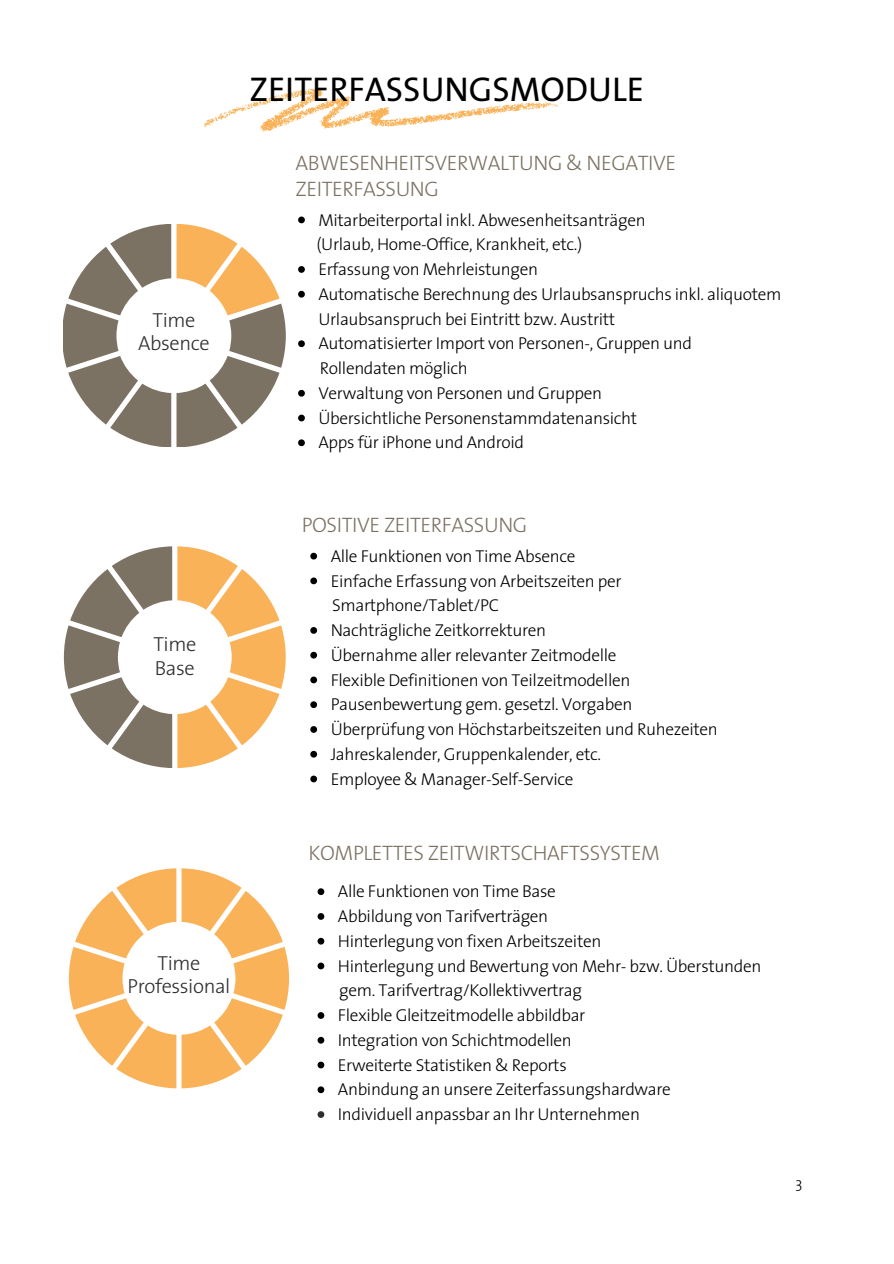
<style>
.page{position:relative;width:894px;height:1264px;background:#fff}
.page>*{position:absolute;margin:0;border:0;box-sizing:border-box;transform-origin:0 0}
.t1{font:34.5px "The Sans";color:#000}
.t2{font:300 21px/25.8px "The Sans";letter-spacing:-.02em;color:#7b7263}
.t3{font:300 20.4px/23.7px "The Sans";letter-spacing:-.02em;color:#2f2f2f;text-align:center}
.t4{font:300 17.25px/24.8px "The Sans";letter-spacing:-.02em;color:#000}
.t5{font:300 15px "The Sans";color:#000}
</style>
<div class="page">
<svg style="left:64px;top:225px;width:221px;height:221px"></svg>
<svg style="left:298px;top:216px;width:7px;height:7px"></svg>
<svg style="left:298px;top:266px;width:7px;height:7px"></svg>
<svg style="left:298px;top:291px;width:7px;height:6px"></svg>
<svg style="left:298px;top:340px;width:7px;height:7px"></svg>
<svg style="left:298px;top:390px;width:7px;height:6px"></svg>
<svg style="left:298px;top:414px;width:7px;height:7px"></svg>
<svg style="left:298px;top:439px;width:7px;height:7px"></svg>
<svg style="left:64px;top:546px;width:221px;height:222px"></svg>
<svg style="left:310px;top:552px;width:7px;height:7px"></svg>
<svg style="left:310px;top:577px;width:7px;height:7px"></svg>
<svg style="left:310px;top:627px;width:7px;height:6px"></svg>
<svg style="left:310px;top:651px;width:7px;height:7px"></svg>
<svg style="left:310px;top:676px;width:7px;height:7px"></svg>
<svg style="left:310px;top:701px;width:7px;height:7px"></svg>
<svg style="left:310px;top:726px;width:7px;height:6px"></svg>
<svg style="left:310px;top:750px;width:7px;height:7px"></svg>
<svg style="left:310px;top:775px;width:7px;height:7px"></svg>
<svg style="left:69px;top:868px;width:220px;height:220px"></svg>
<svg style="left:317px;top:888px;width:7px;height:7px"></svg>
<svg style="left:317px;top:913px;width:7px;height:6px"></svg>
<svg style="left:317px;top:937px;width:7px;height:7px"></svg>
<svg style="left:317px;top:962px;width:7px;height:7px"></svg>
<svg style="left:317px;top:1012px;width:7px;height:6px"></svg>
<svg style="left:317px;top:1036px;width:7px;height:7px"></svg>
<svg style="left:317px;top:1061px;width:7px;height:7px"></svg>
<svg style="left:317px;top:1086px;width:7px;height:7px"></svg>
<svg style="left:317px;top:1111px;width:7px;height:6px"></svg>
<svg style="left:204px;top:88px;width:357px;height:43px"></svg>
<h2 class="t3" style="left:138px;top:307px;width:73px">Time<br>Absence</h2>
<p class="t1" style="left:249px;top:60px;width:396px">ZEITERFASSUNGSMODULE</p>
<p class="t2" style="left:295px;top:150px;width:382px">ABWESENHEITSVERWALTUNG &amp; NEGATIVE<br>ZEITERFASSUNG</p>
<p class="t4" style="left:318px;top:207px;width:328px">Mitarbeiterportal inkl. Abwesenheitsanträgen</p>
<h3 class="t4" style="left:316px;top:231px;width:267px">(Urlaub, Home-Office, Krankheit, etc.)</h3>
<p class="t4" style="left:318px;top:256px;width:221px">Erfassung von Mehrleistungen</p>
<p class="t4" style="left:318px;top:281px;width:464px">Automatische Berechnung des Urlaubsanspruchs inkl. aliquotem<br>Urlaubsanspruch bei Eintritt bzw. Austritt</p>
<p class="t4" style="left:318px;top:330px;width:375px">Automatisierter Import von Personen-, Gruppen und</p>
<p class="t4" style="left:320px;top:355px;width:149px">Rollendaten möglich</p>
<p class="t4" style="left:318px;top:380px;width:285px">Verwaltung von Personen und Gruppen</p>
<p class="t4" style="left:318px;top:405px;width:320px">Übersichtliche Personenstammdatenansicht</p>
<p class="t4" style="left:318px;top:429px;width:207px">Apps für iPhone und Android</p>
<p class="t3" style="left:153px;top:631px;width:44px;text-align:left">Time<br>Base</p>
<p class="t3" style="left:127px;top:950px;width:104px">Time<br>Professional</p>
<p class="t2" style="left:301px;top:512px;width:227px">POSITIVE ZEITERFASSUNG</p>
<p class="t4" style="left:330px;top:543px;width:246px">Alle Funktionen von Time Absence</p>
<h3 class="t4" style="left:330px;top:567px;width:292px">Einfache Erfassung von Arbeitszeiten per</h3>
<h2 class="t4" style="left:332px;top:592px;width:168px">Smartphone/Tablet/PC</h2>
<p class="t4" style="left:330px;top:617px;width:217px">Nachträgliche Zeitkorrekturen</p>
<p class="t4" style="left:330px;top:642px;width:287px">Übernahme aller relevanter Zeitmodelle</p>
<p class="t4" style="left:330px;top:666px;width:301px">Flexible Definitionen von Teilzeitmodellen</p>
<p class="t4" style="left:330px;top:691px;width:303px">Pausenbewertung gem. gesetzl. Vorgaben</p>
<p class="t4" style="left:330px;top:716px;width:388px">Überprüfung von Höchstarbeitszeiten und Ruhezeiten</p>
<p class="t4" style="left:330px;top:741px;width:272px">Jahreskalender, Gruppenkalender, etc.</p>
<p class="t4" style="left:330px;top:765px;width:244px">Employee &amp; Manager-Self-Service</p>
<p class="t2" style="left:308px;top:839px;width:353px">KOMPLETTES ZEITWIRTSCHAFTSSYSTEM</p>
<p class="t4" style="left:338px;top:878px;width:219px">Alle Funktionen von Time Base</p>
<p class="t4" style="left:338px;top:903px;width:212px">Abbildung von Tarifverträgen</p>
<h3 class="t4" style="left:338px;top:928px;width:265px">Hinterlegung von fixen Arbeitszeiten</h3>
<h2 class="t4" style="left:338px;top:952px;width:425px">Hinterlegung und Bewertung von Mehr- bzw. Überstunden</h2>
<p class="t4" style="left:339px;top:977px;width:244px">gem. Tarifvertrag/Kollektivvertrag</p>
<p class="t4" style="left:338px;top:1002px;width:249px">Flexible Gleitzeitmodelle abbildbar</p>
<p class="t4" style="left:338px;top:1027px;width:235px">Integration von Schichtmodellen</p>
<p class="t4" style="left:338px;top:1051px;width:230px">Erweiterte Statistiken &amp; Reports</p>
<p class="t4" style="left:338px;top:1076px;width:334px">Anbindung an unsere Zeiterfassungshardware</p>
<p class="t4" style="left:338px;top:1101px;width:303px">Individuell anpassbar an Ihr Unternehmen</p>
<h1 class="t5" style="left:795px;top:1170px;width:8px">3</h1>
</div>
